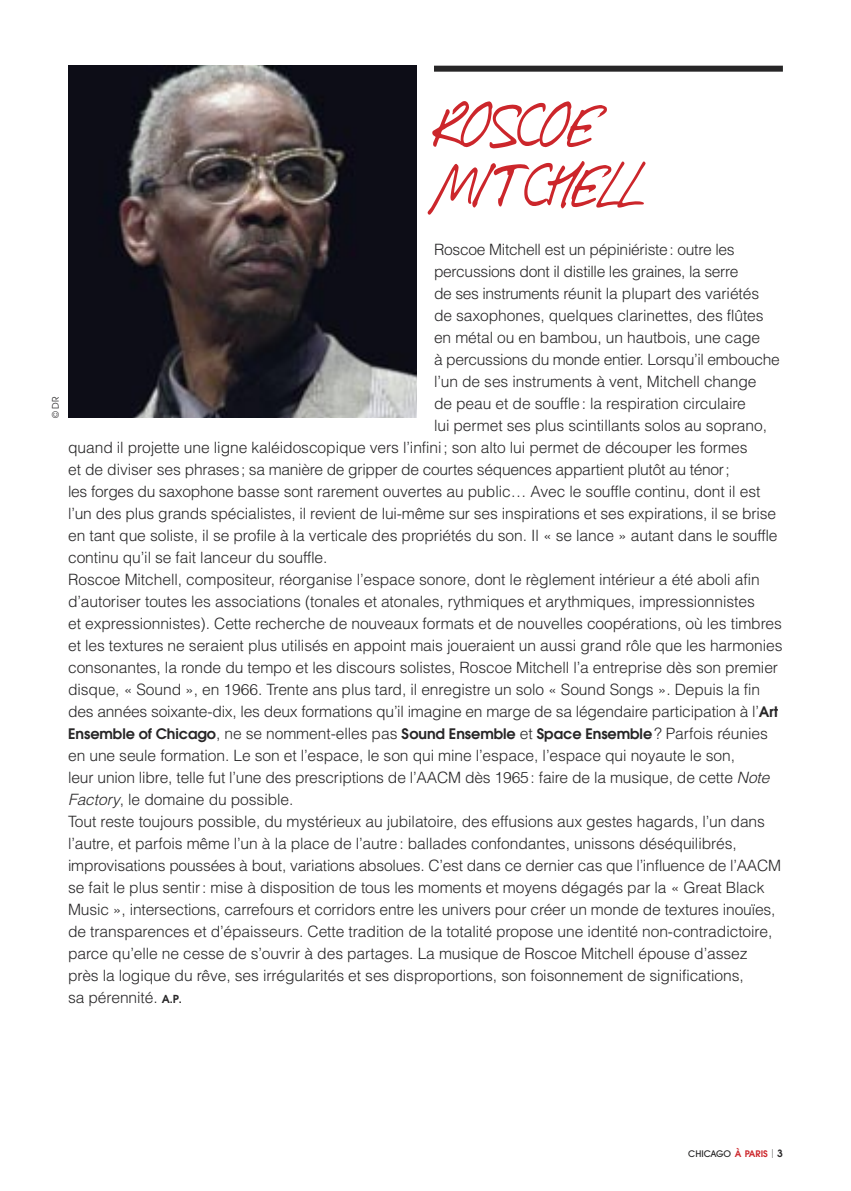
<style>
.page{position:relative;width:851px;height:1191px;background:#fff}
.page>*{position:absolute;margin:0;border:0;box-sizing:border-box;transform-origin:0 0}
.t1{font:60px/60px "Southpaw";color:#cc262b}
.t2{font:300 15.6px/22px "Helvetica LT Pro";letter-spacing:-.005em;color:#272627}
.t3{font:600 14.4px "ITC Avant Garde Pro";letter-spacing:-.005em;color:#272627}
.t4{font:500 9px "ITC Avant Garde Pro";color:#272627}
.t5{font:9px "ITC Avant Garde Pro";color:#272627}
.s1{font-family:"ITC Avant Garde Pro";font-weight:600;font-size:14.4px}
.s2{font-family:"Helvetica LT Pro";font-weight:300;font-size:15.6px}
.s3{font-style:italic}
.s4{font-family:"ITC Avant Garde Pro";font-weight:600;font-size:11px}
.s5{font-weight:600;color:#cc262b}
.s6{font-weight:200;font-size:12px}
.s7{font-weight:600;font-size:10px}
</style>
<div class="page">
<div style="left:434px;top:66px;width:348px;height:6px;background:#272627"></div>
<img style="left:68px;top:66px;width:349px;height:352px">
<p class="t5" style="left:50px;top:418px;width:23px;rotate:-90deg">© DR</p>
<h1 class="t1" style="left:434px;top:95px;width:207px">ROSCOE<br>MI TCHELL</h1>
<p class="t2" style="left:434px;top:240px;width:302px">Roscoe Mitchell est un pépiniériste: outre les</p>
<p class="t2" style="left:434px;top:262px;width:306px">percussions dont il distille les graines, la serre</p>
<p class="t2" style="left:434px;top:284px;width:327px">de ses instruments réunit la plupart des variétés</p>
<p class="t2" style="left:434px;top:306px;width:331px">de saxophones, quelques clarinettes, des flûtes</p>
<p class="t2" style="left:434px;top:328px;width:327px">en métal ou en bambou, un hautbois, une cage</p>
<p class="t2" style="left:434px;top:350px;width:347px">à percussions du monde entier. Lorsqu’il embouche</p>
<p class="t2" style="left:434px;top:372px;width:324px">l’un de ses instruments à vent, Mitchell change</p>
<p class="t2" style="left:434px;top:394px;width:313px">de peau et de souffle: la respiration circulaire</p>
<p class="t2" style="left:434px;top:416px;width:334px">lui permet ses plus scintillants solos au soprano,</p>
<p class="t2" style="left:68px;top:438px;width:681px">quand il projette une ligne kaléidoscopique vers l’infini; son alto lui permet de découper les formes</p>
<p class="t2" style="left:68px;top:460px;width:663px">et de diviser ses phrases; sa manière de gripper de courtes séquences appartient plutôt au ténor;</p>
<p class="t2" style="left:68px;top:482px;width:693px">les forges du saxophone basse sont rarement ouvertes au public… Avec le souffle continu, dont il est</p>
<p class="t2" style="left:68px;top:504px;width:709px">l’un des plus grands spécialistes, il revient de lui-même sur ses inspirations et ses expirations, il se brise</p>
<p class="t2" style="left:68px;top:526px;width:711px">en tant que soliste, il se profile à la verticale des propriétés du son. Il « se lance » autant dans le souffle</p>
<p class="t2" style="left:68px;top:548px;width:261px">continu qu’il se fait lanceur du souffle.</p>
<p class="t2" style="left:68px;top:570px;width:693px">Roscoe Mitchell, compositeur, réorganise l’espace sonore, dont le règlement intérieur a été aboli afin</p>
<p class="t2" style="left:68px;top:592px;width:688px">d’autoriser toutes les associations (tonales et atonales, rythmiques et arythmiques, impressionnistes</p>
<p class="t2" style="left:68px;top:614px;width:715px">et expressionnistes). Cette recherche de nouveaux formats et de nouvelles coopérations, où les timbres</p>
<p class="t2" style="left:68px;top:636px;width:715px">et les textures ne seraient plus utilisés en appoint mais joueraient un aussi grand rôle que les harmonies</p>
<p class="t2" style="left:68px;top:658px;width:711px">consonantes, la ronde du tempo et les discours solistes, Roscoe Mitchell l’a entreprise dès son premier</p>
<p class="t2" style="left:68px;top:680px;width:693px">disque, « Sound », en 1966. Trente ans plus tard, il enregistre un solo « Sound Songs ». Depuis la fin</p>
<p class="t2" style="left:68px;top:702px;width:711px">des années soixante-dix, les deux formations qu’il imagine en marge de sa légendaire participation à l’<span class="s1">Art</span></p>
<p class="t3" style="left:68px;top:728px;width:701px">Ensemble of Chicago<span class="s2">, ne se nomment-elles pas</span> Sound Ensemble <span class="s2">et</span> Space Ensemble<span class="s2">? Parfois réunies</span></p>
<p class="t2" style="left:68px;top:746px;width:714px">en une seule formation. Le son et l’espace, le son qui mine l’espace, l’espace qui noyaute le son,<br>leur union libre, telle fut l’une des prescriptions de l’AACM dès 1965: faire de la musique, de cette <span class="s3">Note Factory</span>, le domaine du possible.<br>Tout reste toujours possible, du mystérieux au jubilatoire, des effusions aux gestes hagards, l’un dans l’autre, et parfois même l’un à la place de l’autre: ballades confondantes, unissons déséquilibrés, improvisations poussées à bout, variations absolues. C’est dans ce dernier cas que l’influence de l’AACM se fait le plus sentir: mise à disposition de tous les moments et moyens dégagés par la « Great Black Music », intersections, carrefours et corridors entre les univers pour créer un monde de textures inouïes, de transparences et d’épaisseurs. Cette tradition de la totalité propose une identité non-contradictoire, parce qu’elle ne cesse de s’ouvrir à des partages. La musique de Roscoe Mitchell épouse d’assez près la logique du rêve, ses irrégularités et ses disproportions, son foisonnement de significations,<br>sa pérennité. <span class="s4">A.P.</span></p>
<p class="t4" style="left:688px;top:1148px;width:96px">CHICAGO <span class="s5">À PARIS</span> <span class="s6">I</span> <span class="s7">3</span></p>
</div>
